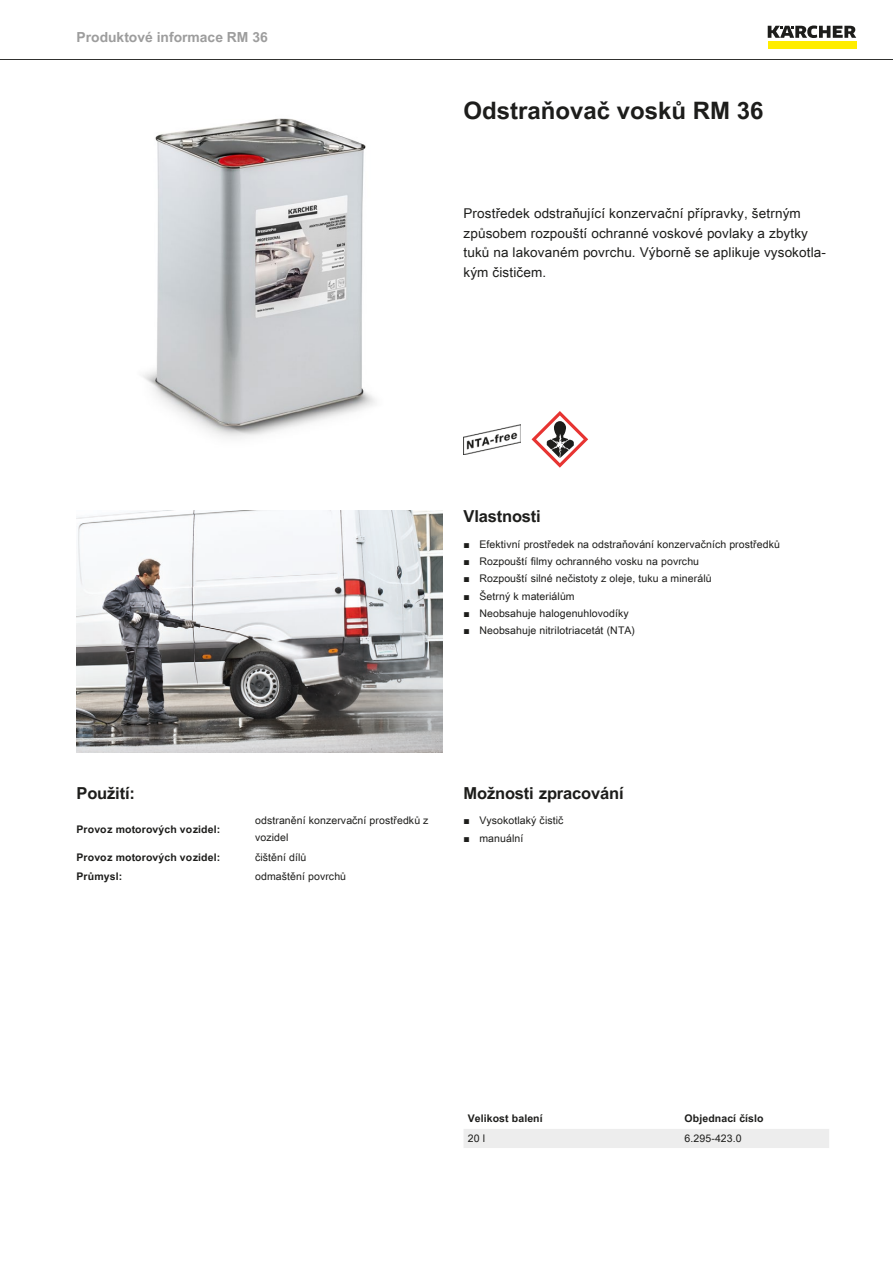
<style>
.page{position:relative;width:893px;height:1263px;background:#fff}
.page>*{position:absolute;margin:0;border:0;box-sizing:border-box;transform-origin:0 0}
.t1{font:700 24px "Arial Unicode MS";color:#1d1d1b}
.t2{font:700 16.5px "Arial Unicode MS";letter-spacing:-.01em;color:#1d1d1b}
.t3{font:700 13.8px "Arial Unicode MS";color:#9d9d9d}
.t4{font:13.5px/19.5px "Arial Unicode MS";letter-spacing:.01em;color:#1d1d1b}
.t5{font:10.5px/17.2px "Arial Unicode MS";letter-spacing:.01em;color:#1d1d1b}
.t6{font:700 10.5px "Arial Unicode MS";letter-spacing:.01em;color:#1d1d1b}
.s1{font-family:"Arial"}
</style>
<div class="page">
<hr style="left:0;top:59px;width:893px;height:1px;background:#1d1d1b">
<div style="left:768px;top:42px;width:88px;height:7px;background:#ffed00"></div>
<svg style="left:768px;top:26px;width:88px;height:12px"></svg>
<img style="left:143px;top:118px;width:232px;height:320px">
<img style="left:463px;top:424px;width:57px;height:30px">
<svg style="left:531px;top:411px;width:57px;height:57px"></svg>
<img style="left:77px;top:510px;width:365px;height:243px">
<div style="left:464px;top:1129px;width:365px;height:19px;background:#ededed"></div>
<h3 class="t3" style="left:77px;top:27px;width:193px">Produktové informace RM 36</h3>
<h1 class="t1" style="left:463px;top:93px;width:302px">Odstraňovač vosků RM 36</h1>
<p class="t4" style="left:463px;top:203px;width:364px">Prostředek odstraňující konzervační přípravky, šetrným způsobem rozpouští ochranné voskové povlaky a zbytky tuků na lakovaném povrchu. Výborně se aplikuje vysokotla&shy;kým čističem.</p>
<h2 class="t2" style="left:463px;top:504px;width:79px">Vlastnosti</h2>
<p class="t5" style="left:463px;top:535px;width:318px"><span class="s1">■</span> Efektivní prostředek na odstraňování konzervačních prostředků</p>
<p class="t5" style="left:463px;top:553px;width:237px"><span class="s1">■</span> Rozpouští filmy ochranného vosku na povrchu</p>
<p class="t5" style="left:463px;top:570px;width:250px"><span class="s1">■</span> Rozpouští silné nečistoty z oleje, tuku a minerálů</p>
<p class="t5" style="left:463px;top:587px;width:113px"><span class="s1">■</span> Šetrný k materiálům</p>
<p class="t5" style="left:463px;top:604px;width:167px"><span class="s1">■</span> Neobsahuje halogenuhlovodíky</p>
<p class="t5" style="left:463px;top:622px;width:173px"><span class="s1">■</span> Neobsahuje nitrilotriacetát (NTA)</p>
<h2 class="t2" style="left:77px;top:780px;width:60px">Použití:</h2>
<p class="t6" style="left:77px;top:821px;width:145px">Provoz motorových vozidel:</p>
<p class="t5" style="left:255px;top:811px;width:175px">odstranění konzervační prostředků z vozidel</p>
<p class="t6" style="left:77px;top:849px;width:145px">Provoz motorových vozidel:</p>
<p class="t5" style="left:255px;top:848px;width:53px">čištění dílů</p>
<p class="t6" style="left:77px;top:868px;width:47px">Průmysl:</p>
<p class="t5" style="left:255px;top:867px;width:92px">odmaštění povrchů</p>
<h2 class="t2" style="left:463px;top:780px;width:162px">Možnosti zpracování</h2>
<p class="t5" style="left:463px;top:812px;width:102px"><span class="s1">■</span> Vysokotlaký čistič</p>
<p class="t5" style="left:463px;top:829px;width:61px"><span class="s1">■</span> manuální</p>
<p class="t6" style="left:468px;top:1111px;width:77px">Velikost balení</p>
<p class="t6" style="left:685px;top:1111px;width:81px">Objednací číslo</p>
<p class="t5" style="left:468px;top:1129px;width:19px">20 l</p>
<p class="t5" style="left:685px;top:1129px;width:59px">6.295-423.0</p>
</div>
